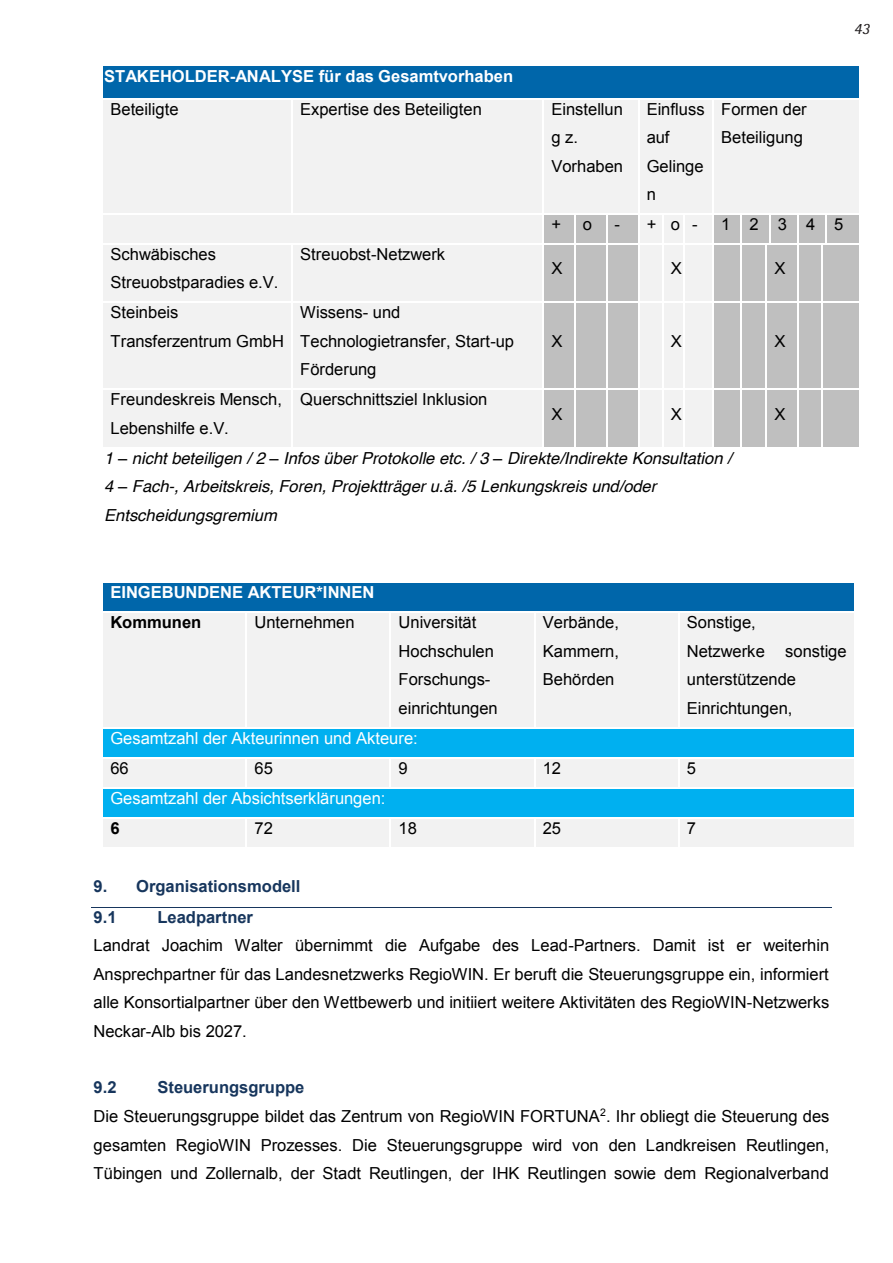
<style>
.page{position:relative;width:893px;height:1263px;background:#fff}
.page>*{position:absolute;margin:0;border:0;box-sizing:border-box;transform-origin:0 0}
.t1{font:16.5px/28.5px "Arial";color:#000}
.t2{font:italic 16.5px/28.5px "Helvetica";color:#000}
.t3{font:16.5px "Arial";color:#fff}
.t4{font:700 16.5px "Arial";letter-spacing:-.005em;color:#fff}
.t5{font:700 16.5px/30.6px "Arial";color:#17365d}
.t6{font:700 16.5px "Arial";color:#000}
.t7{font:italic 15.75px "Rotis Semi Sans";color:#231f20}
.s1{font-family:"Arial"}
.s2{font-weight:700;color:#17365d}
</style>
<div class="page">
<div style="left:103px;top:65px;width:756px;height:33px;background:#06a"></div>
<div style="left:103px;top:99px;width:188px;height:114px;background:#f2f2f2"></div>
<div style="left:293px;top:99px;width:249px;height:114px;background:#f2f2f2"></div>
<div style="left:544px;top:99px;width:94px;height:114px;background:#f2f2f2"></div>
<div style="left:639px;top:99px;width:73px;height:114px;background:#f2f2f2"></div>
<div style="left:714px;top:99px;width:145px;height:114px;background:#f2f2f2"></div>
<div style="left:103px;top:215px;width:439px;height:28px;background:#f2f2f2"></div>
<div style="left:544px;top:215px;width:30px;height:28px;background:#bfbfbf"></div>
<div style="left:576px;top:215px;width:30px;height:28px;background:#bfbfbf"></div>
<div style="left:607px;top:215px;width:31px;height:28px;background:#bfbfbf"></div>
<div style="left:639px;top:215px;width:23px;height:28px;background:#f2f2f2"></div>
<div style="left:664px;top:215px;width:19px;height:28px;background:#f2f2f2"></div>
<div style="left:685px;top:215px;width:27px;height:28px;background:#f2f2f2"></div>
<div style="left:714px;top:215px;width:26px;height:28px;background:#bfbfbf"></div>
<div style="left:742px;top:215px;width:27px;height:28px;background:#bfbfbf"></div>
<div style="left:771px;top:215px;width:26px;height:28px;background:#bfbfbf"></div>
<div style="left:799px;top:215px;width:26px;height:28px;background:#bfbfbf"></div>
<div style="left:827px;top:215px;width:32px;height:28px;background:#bfbfbf"></div>
<div style="left:103px;top:245px;width:188px;height:57px;background:#f2f2f2"></div>
<div style="left:293px;top:245px;width:249px;height:57px;background:#f2f2f2"></div>
<div style="left:544px;top:245px;width:30px;height:57px;background:#bfbfbf"></div>
<div style="left:576px;top:245px;width:30px;height:57px;background:#bfbfbf"></div>
<div style="left:607px;top:245px;width:31px;height:57px;background:#bfbfbf"></div>
<div style="left:639px;top:245px;width:23px;height:57px;background:#f2f2f2"></div>
<div style="left:664px;top:245px;width:19px;height:57px;background:#f2f2f2"></div>
<div style="left:685px;top:245px;width:27px;height:57px;background:#f2f2f2"></div>
<div style="left:714px;top:245px;width:26px;height:57px;background:#bfbfbf"></div>
<div style="left:742px;top:245px;width:24px;height:57px;background:#bfbfbf"></div>
<div style="left:767px;top:245px;width:30px;height:57px;background:#bfbfbf"></div>
<div style="left:798px;top:245px;width:23px;height:57px;background:#bfbfbf"></div>
<div style="left:823px;top:245px;width:36px;height:57px;background:#bfbfbf"></div>
<div style="left:103px;top:303px;width:188px;height:85px;background:#f2f2f2"></div>
<div style="left:293px;top:303px;width:249px;height:85px;background:#f2f2f2"></div>
<div style="left:544px;top:303px;width:30px;height:85px;background:#bfbfbf"></div>
<div style="left:576px;top:303px;width:30px;height:85px;background:#bfbfbf"></div>
<div style="left:607px;top:303px;width:31px;height:85px;background:#bfbfbf"></div>
<div style="left:639px;top:303px;width:23px;height:85px;background:#f2f2f2"></div>
<div style="left:664px;top:303px;width:19px;height:85px;background:#f2f2f2"></div>
<div style="left:685px;top:303px;width:27px;height:85px;background:#f2f2f2"></div>
<div style="left:714px;top:303px;width:26px;height:85px;background:#bfbfbf"></div>
<div style="left:742px;top:303px;width:24px;height:85px;background:#bfbfbf"></div>
<div style="left:767px;top:303px;width:30px;height:85px;background:#bfbfbf"></div>
<div style="left:798px;top:303px;width:23px;height:85px;background:#bfbfbf"></div>
<div style="left:823px;top:303px;width:36px;height:85px;background:#bfbfbf"></div>
<div style="left:103px;top:390px;width:188px;height:57px;background:#f2f2f2"></div>
<div style="left:293px;top:390px;width:249px;height:57px;background:#f2f2f2"></div>
<div style="left:544px;top:390px;width:30px;height:57px;background:#bfbfbf"></div>
<div style="left:576px;top:390px;width:30px;height:57px;background:#bfbfbf"></div>
<div style="left:607px;top:390px;width:31px;height:57px;background:#bfbfbf"></div>
<div style="left:639px;top:390px;width:23px;height:57px;background:#f2f2f2"></div>
<div style="left:664px;top:390px;width:19px;height:57px;background:#f2f2f2"></div>
<div style="left:685px;top:390px;width:27px;height:57px;background:#f2f2f2"></div>
<div style="left:714px;top:390px;width:26px;height:57px;background:#bfbfbf"></div>
<div style="left:742px;top:390px;width:24px;height:57px;background:#bfbfbf"></div>
<div style="left:767px;top:390px;width:30px;height:57px;background:#bfbfbf"></div>
<div style="left:798px;top:390px;width:23px;height:57px;background:#bfbfbf"></div>
<div style="left:823px;top:390px;width:36px;height:57px;background:#bfbfbf"></div>
<hr style="left:91px;top:907px;width:741px;height:1px;background:#17365d">
<div style="left:110px;top:583px;width:737px;height:29px;background:#06a"></div>
<div style="left:103px;top:613px;width:143px;height:114px;background:#f2f2f2"></div>
<div style="left:247px;top:613px;width:143px;height:114px;background:#f2f2f2"></div>
<div style="left:391px;top:613px;width:143px;height:114px;background:#f2f2f2"></div>
<div style="left:535px;top:613px;width:143px;height:114px;background:#f2f2f2"></div>
<div style="left:679px;top:613px;width:175px;height:114px;background:#f2f2f2"></div>
<div style="left:110px;top:728px;width:737px;height:29px;background:#00b0f0"></div>
<div style="left:103px;top:758px;width:143px;height:29px;background:#f2f2f2"></div>
<div style="left:247px;top:758px;width:143px;height:29px;background:#f2f2f2"></div>
<div style="left:391px;top:758px;width:143px;height:29px;background:#f2f2f2"></div>
<div style="left:535px;top:758px;width:143px;height:29px;background:#f2f2f2"></div>
<div style="left:679px;top:758px;width:175px;height:29px;background:#f2f2f2"></div>
<div style="left:110px;top:788px;width:737px;height:29px;background:#00b0f0"></div>
<div style="left:103px;top:818px;width:143px;height:29px;background:#f2f2f2"></div>
<div style="left:247px;top:818px;width:143px;height:29px;background:#f2f2f2"></div>
<div style="left:391px;top:818px;width:143px;height:29px;background:#f2f2f2"></div>
<div style="left:535px;top:818px;width:143px;height:29px;background:#f2f2f2"></div>
<div style="left:679px;top:818px;width:175px;height:29px;background:#f2f2f2"></div>
<p class="t7" style="left:854px;top:19px;width:17px">43</p>
<p class="t4" style="left:104px;top:66px;width:410px">STAKEHOLDER-ANALYSE für das Gesamtvorhaben</p>
<p class="t1" style="left:111px;top:95px;width:70px">Beteiligte</p>
<p class="t1" style="left:300px;top:95px;width:183px">Expertise des Beteiligten</p>
<p class="t1" style="left:551px;top:95px;width:73px">Einstellun g z.<br>Vorhaben</p>
<p class="t1" style="left:647px;top:95px;width:59px">Einfluss auf<br>Gelinge n</p>
<p class="t1" style="left:721px;top:95px;width:87px">Formen der<br>Beteiligung</p>
<p class="t1" style="left:551px;top:210px;width:11px">+</p>
<p class="t1" style="left:583px;top:210px;width:11px">o</p>
<p class="t1" style="left:615px;top:210px;width:85px">- +o-</p>
<p class="t1" style="left:721px;top:210px;width:124px">12345</p>
<p class="t1" style="left:111px;top:240px;width:170px">Schwäbisches<br>Streuobstparadies e.V.</p>
<p class="t1" style="left:300px;top:240px;width:146px">Streuobst-Netzwerk</p>
<p class="t1" style="left:551px;top:254px;width:13px">X</p>
<p class="t1" style="left:671px;top:254px;width:13px">X</p>
<p class="t1" style="left:774px;top:254px;width:13px">X</p>
<p class="t1" style="left:111px;top:299px;width:175px">Steinbeis<br>Transferzentrum GmbH</p>
<p class="t1" style="left:300px;top:299px;width:215px">Wissens- und<br>Technologietransfer, Start-up<br>Förderung</p>
<p class="t1" style="left:551px;top:327px;width:13px">X</p>
<p class="t1" style="left:671px;top:327px;width:13px">X</p>
<p class="t1" style="left:774px;top:327px;width:13px">X</p>
<p class="t1" style="left:111px;top:385px;width:173px">Freundeskreis Mensch,<br>Lebenshilfe e.V.</p>
<p class="t1" style="left:300px;top:385px;width:188px">Querschnittsziel Inklusion</p>
<p class="t1" style="left:551px;top:400px;width:13px">X</p>
<p class="t1" style="left:671px;top:400px;width:13px">X</p>
<p class="t1" style="left:774px;top:400px;width:13px">X</p>
<p class="t2" style="left:104px;top:444px;width:629px">1 <span class="s1">–</span> nicht beteiligen / 2 <span class="s1">–</span> Infos über Protokolle etc. / 3 <span class="s1">–</span> Direkte/Indirekte Konsultation /<br>4 <span class="s1">–</span> Fach-, Arbeitskreis, Foren, Projektträger u.ä. /5 Lenkungskreis und/oder<br>Entscheidungsgremium</p>
<p class="t4" style="left:110px;top:582px;width:265px">EINGEBUNDENE AKTEUR*INNEN</p>
<p class="t6" style="left:110px;top:611px;width:92px">Kommunen</p>
<p class="t1" style="left:255px;top:608px;width:102px">Unternehmen</p>
<p class="t1" style="left:399px;top:608px;width:101px">Universität<br>Hochschulen<br>Forschungs&shy;einrichtungen</p>
<p class="t1" style="left:543px;top:608px;width:78px;text-align:justify">Verbände, Kammern, Behörden</p>
<p class="t1" style="left:687px;top:608px;width:161px">Sonstige,<br>Netzwerke sonstige unterstützende<br>Einrichtungen,</p>
<p class="t3" style="left:110px;top:727px;width:309px">Gesamtzahl der Akteurinnen und Akteure:</p>
<p class="t1" style="left:110px;top:754px;width:20px">66</p>
<p class="t1" style="left:255px;top:754px;width:20px">65</p>
<p class="t1" style="left:399px;top:754px;width:11px">9</p>
<p class="t1" style="left:543px;top:754px;width:20px">12</p>
<p class="t1" style="left:687px;top:754px;width:11px">5</p>
<p class="t3" style="left:110px;top:787px;width:277px">Gesamtzahl der Absichtserklärungen:</p>
<p class="t6" style="left:110px;top:817px;width:11px">6</p>
<p class="t1" style="left:255px;top:814px;width:20px">72</p>
<p class="t1" style="left:399px;top:814px;width:20px">18</p>
<p class="t1" style="left:543px;top:814px;width:20px">25</p>
<p class="t1" style="left:687px;top:814px;width:11px">7</p>
<p class="t5" style="left:94px;top:871px;width:208px">9. Organisationsmodell<br>9.1</p>
<p class="t5" style="left:158px;top:902px;width:97px">Leadpartner</p>
<p class="t1" style="left:94px;top:931px;width:737px;text-align:justify">Landrat Joachim Walter übernimmt die Aufgabe des Lead-Partners. Damit ist er weiterhin Ansprechpartner für das Landesnetzwerks RegioWIN. Er beruft die Steuerungsgruppe ein, informiert alle Konsortialpartner über den Wettbewerb und initiiert weitere Aktivitäten des RegioWIN-Netzwerks Neckar-Alb bis 2027.</p>
<p class="t1" style="left:94px;top:1073px;width:737px;text-indent:64px"><span class="s2">Steuerungsgruppe<br></span>Die Steuerungsgruppe bildet das Zentrum von RegioWIN FORTUNA<sup>2</sup>. Ihr obliegt die Steuerung des gesamten RegioWIN Prozesses. Die Steuerungsgruppe wird von den Landkreisen Reutlingen, Tübingen und Zollernalb, der Stadt Reutlingen, der IHK Reutlingen sowie dem Regionalverband</p>
<p class="t5" style="left:94px;top:1073px;width:25px">9.2</p>
</div>
